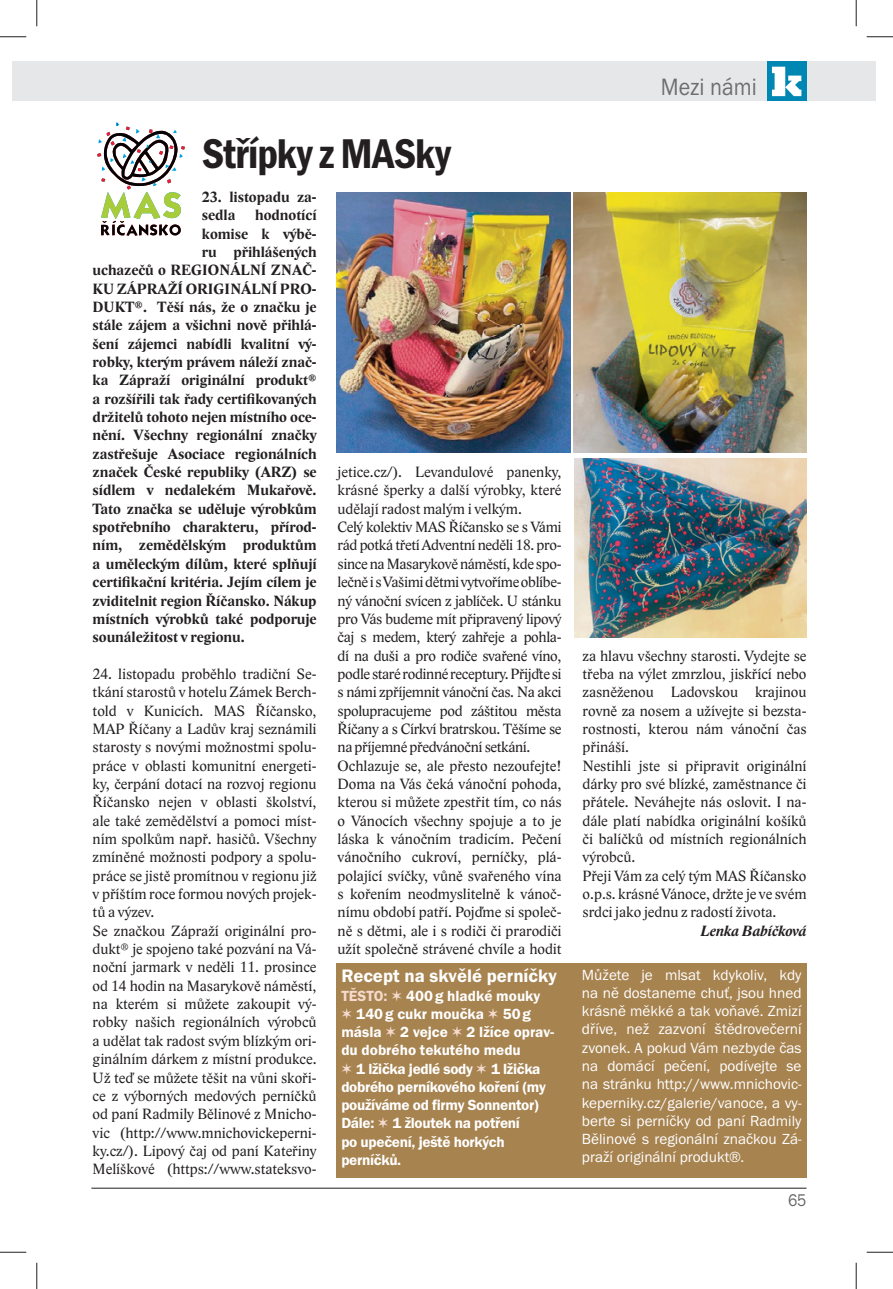
<style>
.page{position:relative;width:893px;height:1289px;background:#fff}
.page>*{position:absolute;margin:0;border:0;box-sizing:border-box;transform-origin:0 0}
.t1{font:600 condensed 43.05px "Franklin Gothic Itc TCE";letter-spacing:-.015em;color:#231f20}
.t2{font:24.5px "Franklin Gothic Itc TCE";color:#6d6e70;scale:.9 1}
.t3{font:600 18.72px "Franklin Gothic Itc TCE";color:#fff}
.t4{font:17.5px "Franklin Gothic Itc TCE";color:#636466;scale:.9 1}
.t5{font:15.22px/18.4px "Lido STF";color:#231f20}
.t6{font:15.22px/18.4px "Lido STF";letter-spacing:-.02em;color:#231f20}
.t7{font:700 15.22px/18.4px "Lido STF";color:#231f20}
.t8{font:15.22px/18.2px "Franklin Gothic Itc TCE";color:#fff;text-align:justify}
.t9{font:600 15.22px/18.2px "Franklin Gothic Itc TCE";letter-spacing:-.02em;color:#fff}
.t10{font:italic 700 15.22px "Lido STF";color:#231f20}
.s1{color:#f5dace}
</style>
<div class="page">
<div style="left:37px;top:62px;width:838px;height:39px;background:#e6e7e8"></div>
<div style="left:12px;top:62px;width:25px;height:39px;background:#e6e7e8"></div>
<div style="left:766px;top:62px;width:40px;height:39px;background:#0086b2"></div>
<svg style="left:771px;top:67px;width:30px;height:29px"></svg>
<hr style="left:91px;top:1188px;width:715px;height:1px;background:#231f20">
<svg style="left:97px;top:122px;width:88px;height:114px"></svg>
<div style="left:336px;top:963px;width:470px;height:215px;background:#a78350"></div>
<img style="left:336px;top:193px;width:234px;height:260px">
<img style="left:573px;top:193px;width:233px;height:260px">
<img style="left:574px;top:458px;width:232px;height:179px">
<svg style="left:0;top:36px;width:26px;height:1px"></svg>
<svg style="left:866px;top:36px;width:26px;height:1px"></svg>
<svg style="left:0;top:1252px;width:26px;height:1px"></svg>
<svg style="left:866px;top:1252px;width:26px;height:1px"></svg>
<svg style="left:36px;top:0;width:1px;height:26px"></svg>
<svg style="left:36px;top:1263px;width:1px;height:26px"></svg>
<svg style="left:855px;top:0;width:1px;height:26px"></svg>
<svg style="left:855px;top:1263px;width:1px;height:26px"></svg>
<h1 class="t1" style="left:202px;top:137px;width:250px">Střípky z MASky</h1>
<p class="t7" style="left:202px;top:189px;width:116px">23. listopadu za&shy;sedla</p>
<p class="t7" style="left:255px;top:207px;width:63px">hodnotící</p>
<p class="t7" style="left:202px;top:226px;width:116px">komise k výbě-</p>
<p class="t7" style="left:202px;top:244px;width:116px">ru přihlášených</p>
<p class="t7" style="left:93px;top:262px;width:225px">uchazečů o REGIONÁLNÍ ZNAČ-</p>
<p class="t7" style="left:93px;top:281px;width:225px">KU ZÁPRAŽÍ ORIGINÁLNÍ PRO-</p>
<p class="t7" style="left:93px;top:299px;width:225px">DUKT®. Těší nás, že o značku je</p>
<p class="t7" style="left:93px;top:317px;width:225px">stále zájem a všichni nově přihlá-</p>
<p class="t7" style="left:93px;top:336px;width:225px">šení zájemci nabídli kvalitní vý-</p>
<p class="t7" style="left:93px;top:354px;width:225px">robky, kterým právem náleží znač-</p>
<p class="t7" style="left:93px;top:372px;width:225px">ka Zápraží originální produkt®</p>
<p class="t7" style="left:93px;top:391px;width:225px">a rozšířili tak řady certifikovaných</p>
<p class="t7" style="left:93px;top:409px;width:225px">držitelů tohoto nejen místního oce-</p>
<p class="t7" style="left:93px;top:428px;width:225px">nění. Všechny regionální značky</p>
<p class="t7" style="left:93px;top:446px;width:225px">zastřešuje Asociace regionálních</p>
<p class="t7" style="left:93px;top:464px;width:225px">značek České republiky (ARZ) se</p>
<p class="t7" style="left:93px;top:483px;width:225px">sídlem v nedalekém Mukařově.</p>
<p class="t7" style="left:93px;top:501px;width:225px">Tato značka se uděluje výrobkům</p>
<p class="t7" style="left:93px;top:519px;width:225px">spotřebního charakteru, přírod-</p>
<p class="t7" style="left:93px;top:538px;width:225px">ním, zemědělským produktům</p>
<p class="t7" style="left:93px;top:556px;width:225px">a uměleckým dílům, které splňují</p>
<p class="t7" style="left:93px;top:574px;width:225px">certifikační kritéria. Jejím cílem je</p>
<p class="t7" style="left:93px;top:593px;width:225px">zviditelnit region Říčansko. Nákup</p>
<p class="t7" style="left:93px;top:611px;width:225px">místních výrobků také podporuje</p>
<p class="t7" style="left:93px;top:629px;width:153px">sounáležitost v regionu.</p>
<p class="t5" style="left:93px;top:666px;width:225px">24. listopadu proběhlo tradiční Se&shy;tkání starostů v hotelu Zámek Berch&shy;told v Kunicích. MAS Říčansko, MAP Říčany a Ladův kraj seznámili starosty s novými možnostmi spolu&shy;práce v oblasti komunitní energeti&shy;ky, čerpání dotací na rozvoj regionu Říčansko nejen v oblasti školství, ale také zemědělství a pomoci míst&shy;ním spolkům např. hasičů. Všechny zmíněné možnosti podpory a spolu&shy;práce se jistě promítnou v regionu již v příštím roce formou nových projek&shy;tů a výzev.<br>Se značkou Zápraží originální pro&shy;dukt® je spojeno také pozvání na Vá&shy;noční jarmark v neděli 11. prosince od 14 hodin na Masarykově náměstí, na kterém si můžete zakoupit vý&shy;robky našich regionálních výrobců a udělat tak radost svým blízkým ori&shy;ginálním dárkem z místní produkce.<br>Už teď se můžete těšit na vůni skoři&shy;ce z výborných medových perníčků od paní Radmily Bělinové z Mnicho&shy;vic (http://www.mnichovickeperni&shy;ky.cz/). Lipový čaj od paní Kateřiny Melíškové (https://www.stateksvo-</p>
<p class="t6" style="left:337px;top:464px;width:225px">jetice.cz/). Levandulové panenky, krásné šperky a další výrobky, které udělají radost malým i velkým.<br>Celý kolektiv MAS Říčansko se s Vámi rád potká třetí Adventní neděli 18. pro&shy;since na Masarykově náměstí, kde spo&shy;lečně i s Vašimi dětmi vytvoříme oblíbe&shy;ný vánoční svícen z jablíček. U stánku pro Vás budeme mít připravený lipový čaj s medem, který zahřeje a pohla&shy;dí na duši a pro rodiče svařené víno, podle staré rodinné receptury. Přijďte si s námi zpříjemnit vánoční čas. Na akci spolupracujeme pod záštitou města Říčany a s Církví bratrskou. Těšíme se na příjemné předvánoční setkání.<br>Ochlazuje se, ale přesto nezoufejte!<br>Doma na Vás čeká vánoční pohoda, kterou si můžete zpestřit tím, co nás o Vánocích všechny spojuje a to je láska k vánočním tradicím. Pečení vánočního cukroví, perníčky, plá&shy;polající svíčky, vůně svařeného vína s kořením neodmyslitelně k vánoč&shy;nímu období patří. Pojďme si společ&shy;ně s dětmi, ale i s rodiči či prarodiči užít společně strávené chvíle a hodit</p>
<p class="t3" style="left:341px;top:969px;width:217px">Recept na skvělé perníčky</p>
<p class="t9" style="left:341px;top:988px;width:214px"><span class="s1">TĚSTO:</span> <span class="s1">✶</span> 400 g hladké mouky <span class="s1">✶</span> 140 g cukr moučka <span class="s1">✶</span> 50 g másla <span class="s1">✶</span> 2 vejce <span class="s1">✶</span> 2 lžíce oprav&shy;du dobrého tekutého medu<br><span class="s1">✶</span> 1 lžička jedlé sody <span class="s1">✶</span> 1 lžička dobrého perníkového koření (my používáme od firmy Sonnentor)<br>Dále: <span class="s1">✶</span> 1 žloutek na potření<br>po upečení, ještě horkých perníčků.</p>
<h2 class="t2" style="left:660px;top:77px;width:108px">Mezi námi</h2>
<p class="t5" style="left:582px;top:648px;width:225px">za hlavu všechny starosti. Vydejte se třeba na výlet zmrzlou, jiskřící nebo zasněženou Ladovskou krajinou rovně za nosem a užívejte si bezsta&shy;rostnosti, kterou nám vánoční čas přináší.<br>Nestihli jste si připravit originální dárky pro své blízké, zaměstnance či přátele. Neváhejte nás oslovit. I na&shy;dále platí nabídka originální košíků či balíčků od místních regionálních výrobců.<br>Přeji Vám za celý tým MAS Říčansko o.p.s. krásné Vánoce, držte je ve svém srdci jako jednu z radostí života.</p>
<p class="t10" style="left:700px;top:925px;width:107px">Lenka Babíčková</p>
<p class="t8" style="left:581px;top:967px;width:221px">Můžete je mlsat kdykoliv, kdy na ně dostaneme chuť, jsou hned krásně měkké a tak voňavé. Zmizí dříve, než zazvoní štědrovečerní zvonek. A pokud Vám nezbyde čas na domácí pečení, podívejte se na stránku http://www.mnichovic&shy;keperniky.cz/galerie/vanoce, a vy&shy;berte si perníčky od paní Radmily Bělinové s regionální značkou Zá&shy;praží originální produkt®.</p>
<p class="t4" style="left:787px;top:1193px;width:22px">65</p>
</div>
